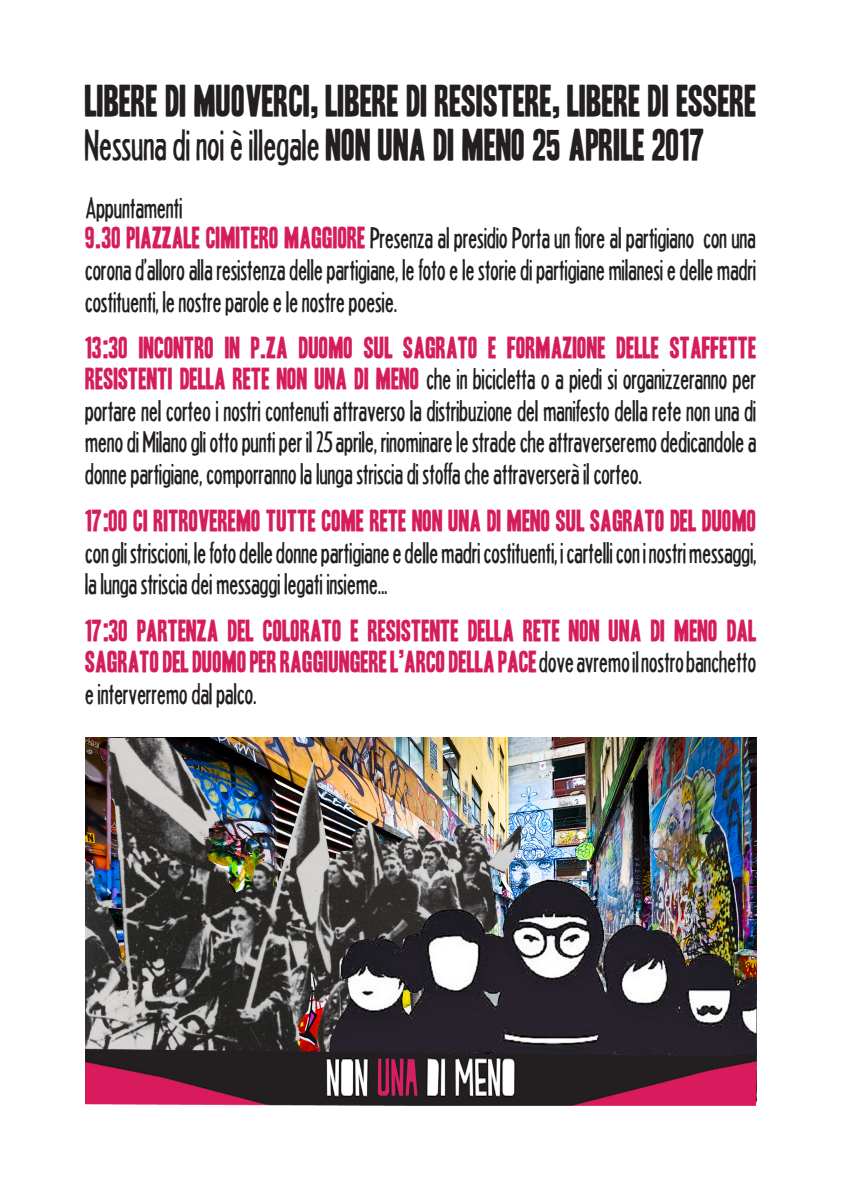
<style>
.page{position:relative;width:842px;height:1191px;background:#fff}
.page>*{position:absolute;margin:0;border:0;box-sizing:border-box;transform-origin:0 0}
.t1{font:38.5px/43.4px "Headline One HPLHS";color:#231f20}
.t2{font:26.3px/31.6px "Headline Two HPLHS";color:#231f20}
.t3{font:26.3px/31.6px "Headline One HPLHS";color:#d61d5b}
.s1{font-family:"Headline Two HPLHS"}
.s2{font-family:"Headline One HPLHS";color:#d61d5b}
.s3{font-family:"Headline Two HPLHS";color:#231f20}
</style>
<div class="page">
<img style="left:86px;top:737px;width:670px;height:369px">
<h1 class="t1" style="left:85px;top:80px;width:673px">LIBERE DI MUOVERCI, LIBERE DI RESISTERE, LIBERE DI ESSERE<br><span class="s1">Nessuna di noi è illegale</span> NON UNA DI MENO 25 APRILE 2017</h1>
<p class="t2" style="left:85px;top:191px;width:673px;line-height:31.3px">Appuntamenti<br><span class="s2">9.30 PIAZZALE CIMITERO MAGGIORE</span> Presenza al presidio Porta un fiore al partigiano con una coronad’alloroallaresistenzadellepartigiane, lefotoelestoriedipartigiane milanesiedelle madri costituenti, le nostre parole e le nostre poesie.</p>
<p class="t3" style="left:85px;top:332px;width:673px">13:30 INCONTRO IN P.ZA DUOMO SUL SAGRATO E FORMAZIONE DELLE STAFFETTE</p>
<p class="t2" style="left:85px;top:362px;width:673px;text-align:justify"><span class="s2">RESISTENTI DELLA RETE NON UNA DI MENO</span> che in bicicletta o a piedi si organizzeranno per portare nel corteo i nostri contenuti attraverso la distribuzione del manifesto della rete non una di menodi Milanogliottopuntiper il 25aprile, rinominarelestradecheattraverseremodedicandolea donne partigiane, comporranno la lunga striscia di stoffa che attraverserà il corteo.</p>
<p class="t3" style="left:85px;top:505px;width:673px">17:00 CI RITROVEREMO TUTTE COME RETE NON UNA DI MENO SUL SAGRATO DEL DUOMO</p>
<p class="t2" style="left:85px;top:536px;width:673px">conglistriscioni, lefotodelledonnepartigianeedellemadricostituenti, icartelliconinostrimessaggi, la lunga striscia dei messaggi legati insieme...</p>
<p class="t3" style="left:85px;top:615px;width:673px">17:30 PARTENZA DEL COLORATO E RESISTENTE DELLA RETE NON UNA DI MENO DAL<br>SAGRATODELDUOMOPERRAGGIUNGEREL’ARCODELLA PACE<span class="s3">doveavremoilnostrobanchetto</span></p>
<p class="t2" style="left:85px;top:677px;width:173px">e interverremo dal palco.</p>
</div>
